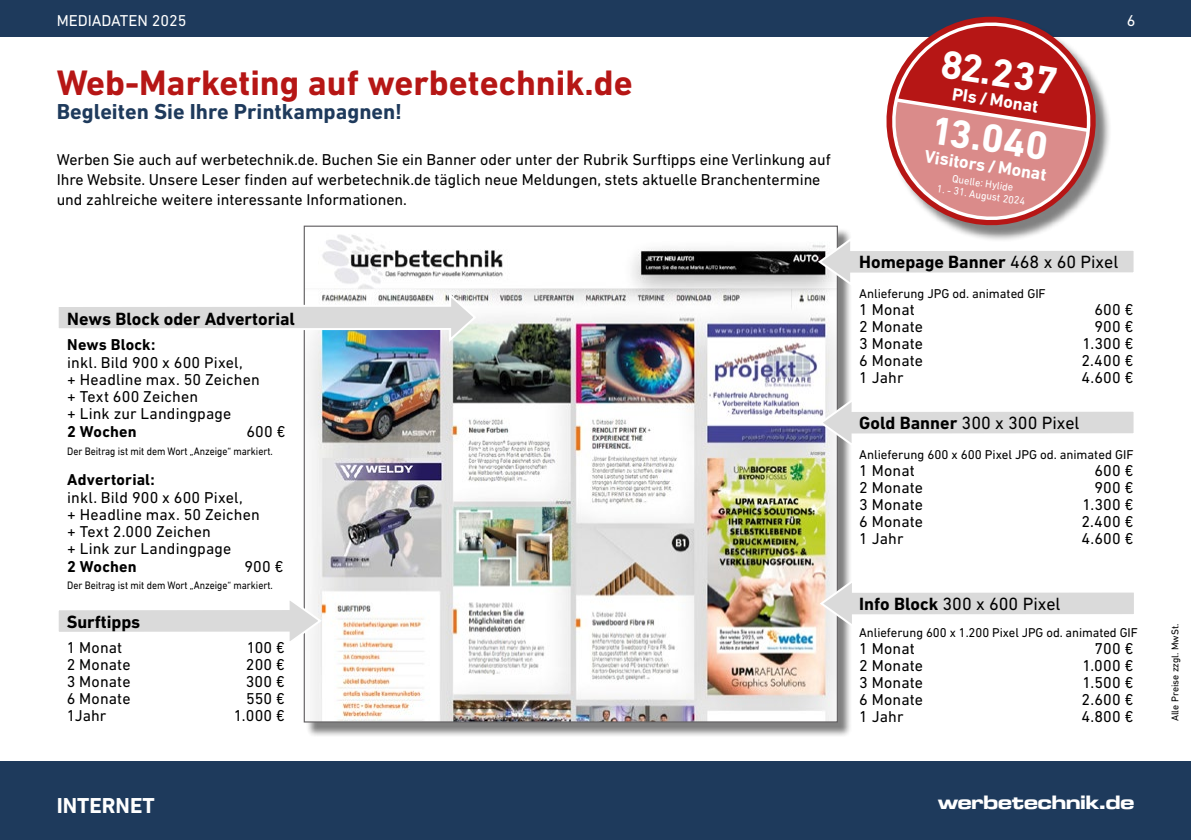
<style>
.page{position:relative;width:1191px;height:840px;background:#fff}
.page>*{position:absolute;margin:0;border:0;box-sizing:border-box;transform-origin:0 0}
.t1{font:700 40px "DIN Next LT Pro";color:#fff}
.t2{font:700 36px "DIN Next LT Pro";color:#b61615}
.t3{font:700 22px "DIN Next LT Pro";color:#1e3a5c}
.t4{font:700 22px "DIN Next LT Pro";color:#fff}
.t5{font:20px "Microgramma D Bold Exte";color:#fff}
.t6{font:700 18px "DIN Next LT Pro";color:#000}
.t7{font:18px "DIN Next LT Pro";color:#000}
.t8{font:700 18px "DIN Next LT Pro";color:#fff}
.t9{font:16px/17px "DIN Next LT Pro";letter-spacing:.005em;color:#000}
.t10{font:700 16px "DIN Next LT Pro";letter-spacing:.015em;color:#000}
.t11{font:16px "DIN Next LT Pro";color:#fff}
.t12{font:13px "DIN Next LT Pro";letter-spacing:-.005em;color:#000}
.t13{font:11px "DIN Next LT Pro";letter-spacing:-.005em;color:#000;scale:.9 1}
.t14{font:10.8px "DIN Next LT Pro";color:#fff;scale:.96 1}
.t15{font:10px "DIN Next LT Pro";color:#000}
.s1{font-weight:400}
.s2{font-weight:700}
</style>
<div class="page">
<div style="left:0;top:0;width:1191px;height:37px;background:#1e3a5c"></div>
<div style="left:305px;top:227px;width:547px;height:509px;background:#000;opacity:.5"></div>
<img style="left:306px;top:227px;width:530px;height:493px">
<svg style="left:58px;top:292px;width:420px;height:52px"></svg>
<div style="left:0;top:761px;width:1191px;height:78px;background:#1e3a5c"></div>
<svg style="left:816px;top:235px;width:318px;height:52px"></svg>
<svg style="left:818px;top:576px;width:316px;height:52px"></svg>
<svg style="left:817px;top:396px;width:317px;height:51px"></svg>
<svg style="left:58px;top:595px;width:265px;height:52px"></svg>
<div style="left:888px;top:19px;width:224px;height:223px;background:#000;opacity:.5"></div>
<svg style="left:874px;top:19px;width:234px;height:218px"></svg>
<svg style="left:878px;top:16px;width:226px;height:213px"></svg>
<p class="t11" style="left:57px;top:12px;width:131px">MEDIADATEN 2025</p>
<p class="t11" style="left:1127px;top:12px;width:10px">6</p>
<h2 class="t2" style="left:57px;top:62px;width:577px">Web-Marketing auf werbetechnik.de</h2>
<h3 class="t3" style="left:57px;top:99px;width:347px">Begleiten Sie Ihre Printkampagnen!</h3>
<p class="t9" style="left:57px;top:149px;width:775px;line-height:20px">Werben Sie auch auf werbetechnik.de. Buchen Sie ein Banner oder unter der Rubrik Surftipps eine Verlinkung auf<br>Ihre Website. Unsere Leser finden auf werbetechnik.de täglich neue Meldungen, stets aktuelle Branchentermine und zahlreiche weitere interessante Informationen.</p>
<p class="t6" style="left:67px;top:308px;width:229px">News Block oder Advertorial</p>
<p class="t10" style="left:67px;top:334px;width:90px">News Block:</p>
<p class="t9" style="left:67px;top:353px;width:194px">inkl. Bild 900 x 600 Pixel,<br>+ Headline max. 50 Zeichen + Text 600 Zeichen<br>+ Link zur Landingpage</p>
<p class="t10" style="left:67px;top:421px;width:71px">2 Wochen</p>
<p class="t9" style="left:246px;top:422px;width:40px">600 €</p>
<p class="t13" style="left:67px;top:444px;width:230px">Der Beitrag ist mit dem Wort „Anzeige“ markiert.</p>
<p class="t10" style="left:67px;top:469px;width:89px">Advertorial:</p>
<p class="t9" style="left:67px;top:488px;width:194px">inkl. Bild 900 x 600 Pixel,<br>+ Headline max. 50 Zeichen + Text 2.000 Zeichen<br>+ Link zur Landingpage</p>
<p class="t10" style="left:67px;top:556px;width:71px">2 Wochen</p>
<p class="t9" style="left:244px;top:557px;width:40px">900 €</p>
<p class="t13" style="left:67px;top:578px;width:230px">Der Beitrag ist mit dem Wort „Anzeige“ markiert.</p>
<p class="t6" style="left:67px;top:610px;width:75px">Surftipps</p>
<p class="t9" style="left:67px;top:638px;width:57px">1 Monat</p>
<p class="t9" style="left:247px;top:638px;width:40px">100 €</p>
<p class="t9" style="left:67px;top:655px;width:65px">2 Monate</p>
<p class="t9" style="left:246px;top:655px;width:40px">200 €</p>
<p class="t9" style="left:67px;top:672px;width:65px">3 Monate</p>
<p class="t9" style="left:246px;top:672px;width:40px">300 €</p>
<p class="t9" style="left:67px;top:689px;width:65px">6 Monate</p>
<p class="t9" style="left:246px;top:689px;width:40px">550 €</p>
<p class="t9" style="left:67px;top:706px;width:41px">1Jahr</p>
<p class="t9" style="left:234px;top:706px;width:52px">1.000 €</p>
<h1 class="t1" style="left:945px;top:40px;width:119px;rotate:9deg">82.237</h1>
<p class="t8" style="left:954px;top:83px;width:88px;rotate:9deg">PIs / Monat</p>
<h1 class="t1" style="left:935px;top:106px;width:119px;rotate:9deg">13.040</h1>
<p class="t8" style="left:926px;top:145px;width:125px;rotate:9deg">Visitors / Monat</p>
<p class="t14" style="left:953px;top:172px;width:65px;rotate:8deg">Quelle: Hylide</p>
<p class="t14" style="left:938px;top:182px;width:94px;rotate:8deg">1. - 31. August 2024</p>
<p class="t6" style="left:859px;top:251px;width:260px">Homepage Banner <span class="s1">468 x 60 Pixel</span></p>
<p class="t12" style="left:859px;top:285px;width:188px">Anlieferung JPG od. animated GIF</p>
<p class="t9" style="left:859px;top:300px;width:57px">1 Monat</p>
<p class="t9" style="left:1094px;top:300px;width:40px">600 €</p>
<p class="t9" style="left:859px;top:317px;width:65px">2 Monate</p>
<p class="t9" style="left:1094px;top:317px;width:40px">900 €</p>
<p class="t9" style="left:859px;top:334px;width:65px">3 Monate</p>
<p class="t9" style="left:1082px;top:334px;width:52px">1.300 €</p>
<p class="t9" style="left:859px;top:351px;width:65px">6 Monate</p>
<p class="t9" style="left:1081px;top:351px;width:53px">2.400 €</p>
<p class="t9" style="left:859px;top:368px;width:46px">1 Jahr</p>
<p class="t9" style="left:1081px;top:368px;width:53px">4.600 €</p>
<p class="t7" style="left:859px;top:412px;width:222px"><span class="s2">Gold Banner</span> 300 x 300 Pixel</p>
<p class="t12" style="left:859px;top:447px;width:276px">Anlieferung 600 x 600 Pixel JPG od. animated GIF</p>
<p class="t9" style="left:859px;top:462px;width:57px">1 Monat</p>
<p class="t9" style="left:1094px;top:462px;width:40px">600 €</p>
<p class="t9" style="left:859px;top:479px;width:65px">2 Monate</p>
<p class="t9" style="left:1094px;top:479px;width:40px">900 €</p>
<p class="t9" style="left:859px;top:496px;width:65px">3 Monate</p>
<p class="t9" style="left:1082px;top:496px;width:52px">1.300 €</p>
<p class="t9" style="left:859px;top:513px;width:65px">6 Monate</p>
<p class="t9" style="left:1081px;top:513px;width:53px">2.400 €</p>
<p class="t9" style="left:859px;top:530px;width:46px">1 Jahr</p>
<p class="t9" style="left:1081px;top:530px;width:53px">4.600 €</p>
<p class="t7" style="left:859px;top:593px;width:203px"><span class="s2">Info Block</span> 300 x 600 Pixel</p>
<p class="t12" style="left:859px;top:624px;width:280px">Anlieferung 600 x 1.200 Pixel JPG od. animated GIF</p>
<p class="t9" style="left:859px;top:639px;width:57px">1 Monat</p>
<p class="t9" style="left:1094px;top:639px;width:40px">700 €</p>
<p class="t9" style="left:859px;top:656px;width:65px">2 Monate</p>
<p class="t9" style="left:1082px;top:656px;width:52px">1.000 €</p>
<p class="t9" style="left:859px;top:673px;width:65px">3 Monate</p>
<p class="t9" style="left:1082px;top:673px;width:52px">1.500 €</p>
<p class="t9" style="left:859px;top:690px;width:65px">6 Monate</p>
<p class="t9" style="left:1081px;top:690px;width:53px">2.600 €</p>
<p class="t9" style="left:859px;top:707px;width:46px">1 Jahr</p>
<p class="t9" style="left:1081px;top:707px;width:53px">4.800 €</p>
<h3 class="t4" style="left:57px;top:792px;width:100px">INTERNET</h3>
<p class="t5" style="left:938px;top:787px;width:198px">werbetechnik.de</p>
<p class="t15" style="left:1169px;top:721px;width:99px;rotate:-90deg">Alle Preise zzgl. MwSt.</p>
</div>
